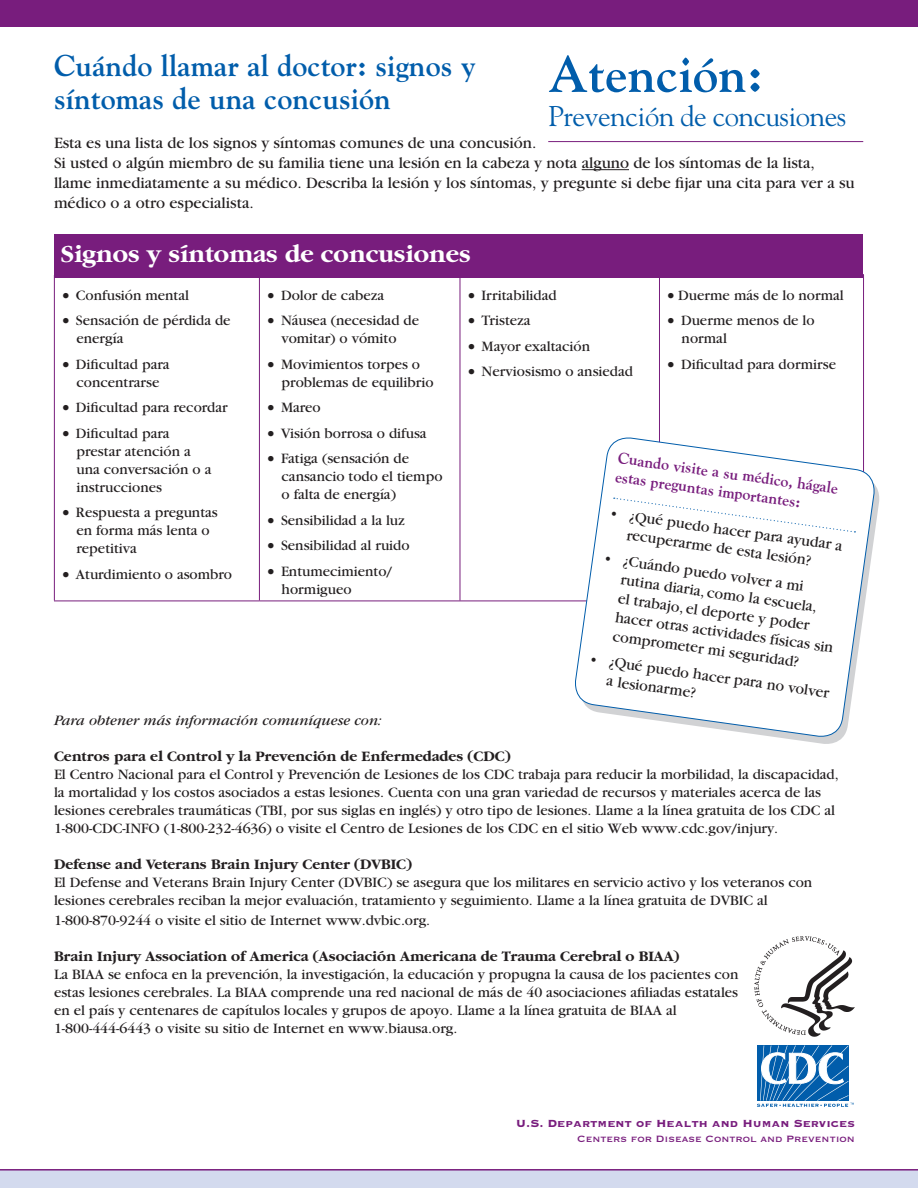
<style>
.page{position:relative;width:918px;height:1188px;background:#fff}
.page>*{position:absolute;margin:0;border:0;box-sizing:border-box;transform-origin:0 0}
.t1{font:700 51px "Goudy";color:#015dab}
.t2{font:700 30px/33px "Goudy";color:#015dab}
.t3{font:28.5px "Goudy";letter-spacing:-.02em;color:#015dab}
.t4{font:700 25.5px "Garamond";color:#fff}
.t5{font:16.5px/19.8px "Garamond";color:#231f20}
.t6{font:15.75px/18.9px "Garamond";color:#231f20}
.t7{font:700 15.75px/18.9px "Goudy";color:#781d7d}
.t8{font:15px/18px "Garamond";color:#231f20}
.t9{font:700 15px "Garamond";color:#231f20}
.t10{font:italic 15px "Garamond";color:#231f20}
.t11{font:13.5px "Copperplate Thirty Three BC";color:#781d7d}
.t12{font:12px "Copperplate Thirty One BC";color:#781d7d}
</style>
<div class="page">
<div style="left:0;top:0;width:918px;height:26px;background:#781d7d"></div>
<svg style="left:0;top:1169px;width:918px;height:19px;background:#cbcbe5"></svg>
<div style="left:54px;top:234px;width:809px;height:44px;background:#781d7d"></div>
<hr style="left:582px;top:169px;width:47px;height:1px;background:#231f20">
<hr style="left:54px;top:275px;width:1px;height:326px;background:#781d7d">
<hr style="left:259px;top:275px;width:1px;height:326px;background:#781d7d">
<hr style="left:460px;top:275px;width:1px;height:326px;background:#781d7d">
<hr style="left:659px;top:274px;width:205px;height:1px;background:#781d7d">
<hr style="left:659px;top:275px;width:1px;height:326px;background:#781d7d">
<hr style="left:863px;top:275px;width:1px;height:326px;background:#781d7d">
<hr style="left:54px;top:601px;width:205px;height:1px;background:#781d7d">
<hr style="left:259px;top:601px;width:201px;height:1px;background:#781d7d">
<hr style="left:460px;top:601px;width:199px;height:1px;background:#781d7d">
<hr style="left:548px;top:141px;width:315px;height:1px;background:#781d7d">
<svg style="left:573px;top:437px;width:304px;height:302px"></svg>
<svg style="left:614px;top:497px;width:241px;height:36px"></svg>
<svg style="left:757px;top:1045px;width:92px;height:1px"></svg>
<svg style="left:757px;top:1046px;width:97px;height:61px"></svg>
<img style="left:754px;top:936px;width:101px;height:101px">
<h2 class="t2" style="left:54px;top:48px;width:423px">Cuándo llamar al doctor: signos y síntomas de una concusión</h2>
<p class="t5" style="left:54px;top:133px;width:802px">Esta es una lista de los signos y síntomas comunes de una concusión.<br>Si usted o algún miembro de su familia tiene una lesión en la cabeza y nota alguno de los síntomas de la lista, llame inmediatamente a su médico. Describa la lesión y los síntomas, y pregunte si debe fijar una cita para ver a su médico o a otro especialista.</p>
<h3 class="t4" style="left:61px;top:240px;width:412px">Signos y síntomas de concusiones</h3>
<p class="t8" style="left:62px;top:286px;width:128px">• Confusión mental</p>
<p class="t8" style="left:76px;top:312px;width:156px;text-indent:-14px">• Sensación de pérdida de energía</p>
<p class="t8" style="left:62px;top:355px;width:109px;text-align:center">• Dificultad para concentrarse</p>
<p class="t8" style="left:62px;top:399px;width:167px">• Dificultad para recordar</p>
<p class="t8" style="left:76px;top:424px;width:136px;text-indent:-14px">• Dificultad para prestar atención a una conversación o a instrucciones</p>
<p class="t8" style="left:76px;top:504px;width:143px;text-indent:-14px">• Respuesta a preguntas en forma más lenta o repetitiva</p>
<p class="t8" style="left:62px;top:565px;width:171px">• Aturdimiento o asombro</p>
<h1 class="t1" style="left:548px;top:43px;width:217px">Atención:</h1>
<h3 class="t3" style="left:548px;top:98px;width:300px">Prevención de concusiones</h3>
<p class="t8" style="left:668px;top:286px;width:178px">• Duerme más de lo normal</p>
<p class="t8" style="left:682px;top:312px;width:135px;text-indent:-14px">• Duerme menos de lo normal</p>
<p class="t8" style="left:668px;top:355px;width:170px">• Dificultad para dormirse</p>
<p class="t8" style="left:268px;top:286px;width:118px">• Dolor de cabeza</p>
<p class="t8" style="left:268px;top:312px;width:153px;text-align:center">• Náusea (necesidad de vomitar) o vómito</p>
<p class="t8" style="left:282px;top:355px;width:154px;text-indent:-14px">• Movimientos torpes o problemas de equilibrio</p>
<p class="t8" style="left:268px;top:399px;width:55px">• Mareo</p>
<p class="t8" style="left:268px;top:424px;width:161px">• Visión borrosa o difusa</p>
<p class="t8" style="left:282px;top:450px;width:163px;text-indent:-14px">• Fatiga (sensación de cansancio todo el tiempo o falta de energía)</p>
<p class="t8" style="left:268px;top:511px;width:139px">• Sensibilidad a la luz</p>
<p class="t8" style="left:268px;top:537px;width:144px">• Sensibilidad al ruido</p>
<p class="t8" style="left:282px;top:562px;width:112px;text-indent:-14px">• Entumecimiento/ hormigueo</p>
<p class="t8" style="left:468px;top:286px;width:90px">• Irritabilidad</p>
<p class="t8" style="left:468px;top:312px;width:64px">• Tristeza</p>
<p class="t8" style="left:468px;top:337px;width:124px">• Mayor exaltación</p>
<p class="t8" style="left:468px;top:363px;width:166px">• Nerviosismo o ansiedad</p>
<p class="t7" style="left:619px;top:448px;width:224px;rotate:8deg">Cuando visite a su médico, hágale estas preguntas importantes:</p>
<p class="t6" style="left:612px;top:504px;width:236px;text-align:center;rotate:8deg">• ¿Qué puedo hacer para ayudar a recuperarme de esta lesión?</p>
<p class="t6" style="left:625px;top:552px;width:222px;text-indent:-20px;rotate:8deg">• ¿Cuándo puedo volver a mi rutina diaria, como la escuela,<br>el trabajo, el deporte y poder hacer otras actividades físicas sin comprometer mi seguridad?</p>
<p class="t6" style="left:611px;top:653px;width:224px;text-indent:-20px;rotate:8deg">• ¿Qué puedo hacer para no volver a lesionarme?</p>
<p class="t10" style="left:54px;top:712px;width:329px">Para obtener más información comuníquese con:</p>
<p class="t9" style="left:54px;top:748px;width:458px">Centros para el Control y la Prevención de Enfermedades (CDC)</p>
<p class="t8" style="left:54px;top:765px;width:786px">El Centro Nacional para el Control y Prevención de Lesiones de los CDC trabaja para reducir la morbilidad, la discapacidad, la mortalidad y los costos asociados a estas lesiones. Cuenta con una gran variedad de recursos y materiales acerca de las lesiones cerebrales traumáticas (TBI, por sus siglas en inglés) y otro tipo de lesiones. Llame a la línea gratuita de los CDC al 1-800-CDC-INFO (1-800-232-4636) o visite el Centro de Lesiones de los CDC en el sitio Web www.cdc.gov/injury.</p>
<p class="t9" style="left:54px;top:856px;width:360px">Defense and Veterans Brain Injury Center (DVBIC)</p>
<p class="t8" style="left:54px;top:873px;width:760px">El Defense and Veterans Brain Injury Center (DVBIC) se asegura que los militares en servicio activo y los veteranos con lesiones cerebrales reciban la mejor evaluación, tratamiento y seguimiento. Llame a la línea gratuita de DVBIC al</p>
<p class="t8" style="left:54px;top:911px;width:378px">1-800-870-9244 o visite el sitio de Internet www.dvbic.org.</p>
<p class="t9" style="left:54px;top:948px;width:627px">Brain Injury Association of America (Asociación Americana de Trauma Cerebral o BIAA)</p>
<p class="t8" style="left:54px;top:965px;width:686px">La BIAA se enfoca en la prevención, la investigación, la educación y propugna la causa de los pacientes con estas lesiones cerebrales. La BIAA comprende una red nacional de más de 40 asociaciones afiliadas estatales en el país y centenares de capítulos locales y grupos de apoyo. Llame a la línea gratuita de BIAA al 1-800-444-6443 o visite su sitio de Internet en www.biausa.org.</p>
<p class="t11" style="left:516px;top:1117px;width:341px">U.S. Department of Health and Human Services</p>
<p class="t12" style="left:577px;top:1132px;width:279px">Centers for Disease Control and Prevention</p>
</div>
